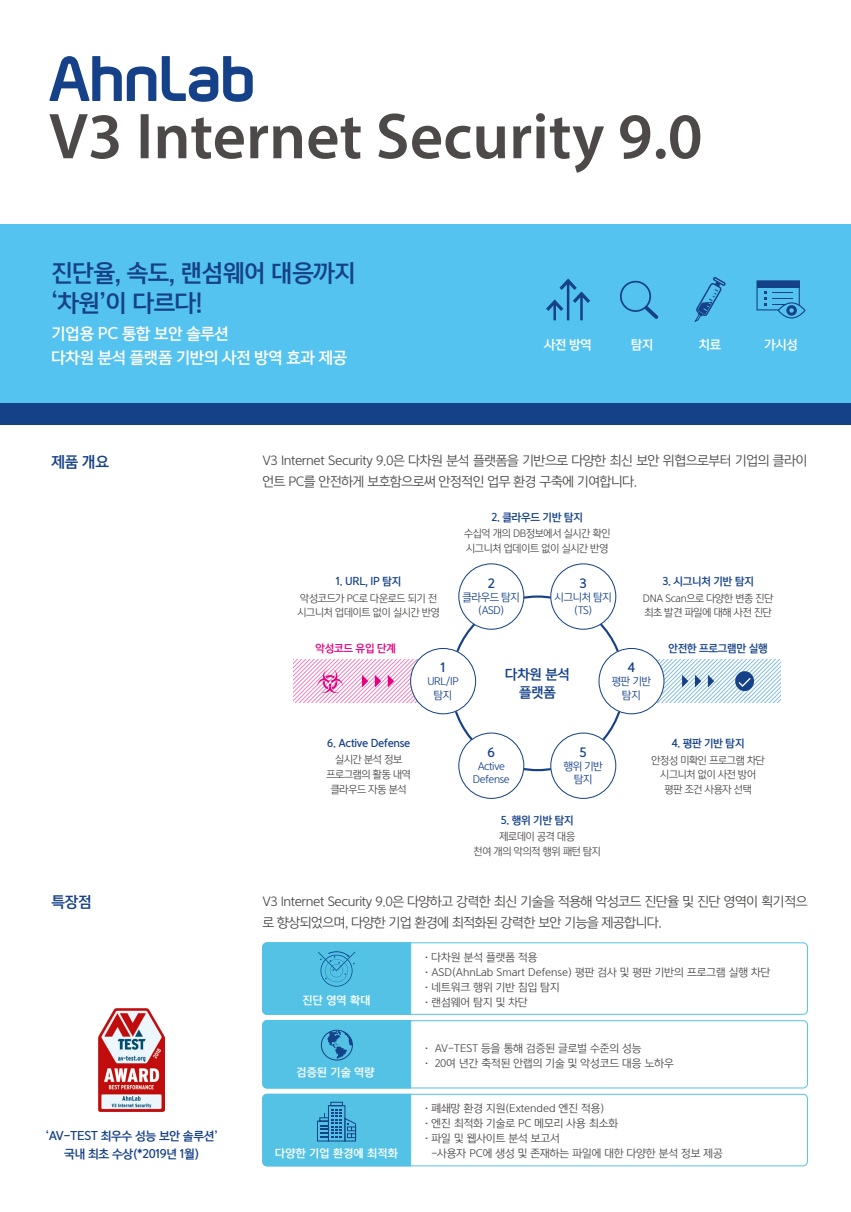
<style>
.page{position:relative;width:851px;height:1212px;background:#fff}
.page>*{position:absolute;margin:0;border:0;box-sizing:border-box;transform-origin:0 0}
.t1{font:22.5px/30px "Yoon Gothic Pro 770";letter-spacing:-.025em;color:#154188}
.t2{font:15px/24px "Yoon Gothic Pro 770";letter-spacing:-.025em;color:#fff}
.t3{font:14.25px "Yoon Gothic Pro 770";letter-spacing:-.025em;color:#154188}
.t4{font:13.05px/17.4px "Yoon Gothic Pro 770";letter-spacing:-.02em;color:#154188;text-align:center}
.t5{font:12.75px/21px "Yoon Gothic Pro 740";letter-spacing:-.03em;color:#4c4948}
.t6{font:12px "Yoon Gothic Pro 770";letter-spacing:-.03em;color:#fff}
.t7{font:12px "Yoon Gothic Pro 770";color:#154188}
.t8{font:11.25px/18px "Yoon Gothic Pro 770";letter-spacing:-.03em;color:#154188;text-align:center}
.t9{font:10.5px "Yoon Gothic Pro 740";color:#4c4948}
.t10{font:10.5px/13.5px "Yoon Gothic Pro 740";letter-spacing:-.03em;color:#154188;text-align:center}
.t11{font:10.5px "Yoon Gothic Pro 770";color:#fff}
.t12{font:10.2px/14.5px "Yoon Gothic Pro 740";letter-spacing:-.03em;color:#4c4948}
.t13{font:10.2px "Yoon Gothic Pro 770";letter-spacing:-.03em;color:#154188}
.t14{font:10.2px "Yoon Gothic Pro 770";letter-spacing:-.03em;color:#e4007f}
</style>
<div class="page">
<div style="left:0;top:224px;width:850px;height:179px;background:#55c3ef"></div>
<div style="left:0;top:403px;width:850px;height:21px;background:#154188"></div>
<svg style="left:49px;top:56px;width:204px;height:46px"></svg>
<svg style="left:49px;top:113px;width:651px;height:60px"></svg>
<svg style="left:546px;top:278px;width:44px;height:42px"></svg>
<svg style="left:694px;top:277px;width:32px;height:45px"></svg>
<svg style="left:756px;top:280px;width:43px;height:30px"></svg>
<svg style="left:778px;top:303px;width:26px;height:15px"></svg>
<div style="left:777px;top:302px;width:28px;height:16px;border:1px solid #154188;border-radius:50%"></div>
<div style="left:786px;top:305px;width:10px;height:11px;border:3px solid #154188;border-radius:50%"></div>
<svg style="left:293px;top:659px;width:125px;height:44px"></svg>
<svg style="left:656px;top:659px;width:124px;height:44px"></svg>
<div style="left:550px;top:563px;width:66px;height:67px;border:1px solid #154188;border-radius:50%"></div>
<div style="left:550px;top:732px;width:66px;height:67px;border:1px solid #154188;border-radius:50%"></div>
<div style="left:458px;top:563px;width:66px;height:67px;border:1px solid #154188;border-radius:50%"></div>
<div style="left:458px;top:732px;width:66px;height:67px;border:1px solid #154188;border-radius:50%"></div>
<div style="left:599px;top:648px;width:65px;height:66px;background:#fff;border-radius:50%"></div>
<div style="left:598px;top:648px;width:66px;height:66px;border:1px solid #154188;border-radius:50%"></div>
<div style="left:410px;top:648px;width:65px;height:66px;background:#fff;border-radius:50%"></div>
<div style="left:410px;top:648px;width:66px;height:66px;border:1px solid #154188;border-radius:50%"></div>
<img style="left:99px;top:1009px;width:66px;height:102px">
<div style="left:262px;top:1020px;width:545px;height:68px;border:1px solid #54c2e4;border-radius:4px"></div>
<div style="left:262px;top:942px;width:545px;height:73px;border:1px solid #54c2e4;border-radius:4px"></div>
<svg style="left:262px;top:942px;width:149px;height:146px;background:#58c1e3"></svg>
<div style="left:262px;top:1094px;width:545px;height:72px;border:1px solid #54c2e4;border-radius:4px"></div>
<svg style="left:262px;top:1094px;width:149px;height:72px;background:#51bbdf"></svg>
<div style="left:620px;top:281px;width:31px;height:31px;border:2px solid #154188;border-radius:50%"></div>
<svg style="left:641px;top:302px;width:18px;height:17px"></svg>
<h1 class="t1" style="left:52px;top:258px;width:306px">진단율, 속도, 랜섬웨어 대응까지 ‘차원’이 다르다!</h1>
<h2 class="t2" style="left:52px;top:322px;width:297px">기업용 PC 통합 보안 솔루션<br>다차원 분석 플랫폼 기반의 사전 방역 효과 제공</h2>
<p class="t6" style="left:544px;top:336px;width:49px">사전 방역</p>
<p class="t6" style="left:631px;top:336px;width:24px">탐지</p>
<p class="t6" style="left:698px;top:336px;width:24px">치료</p>
<p class="t6" style="left:764px;top:336px;width:35px">가시성</p>
<h3 class="t3" style="left:52px;top:451px;width:59px">제품 개요</h3>
<h3 class="t3" style="left:52px;top:892px;width:42px">특장점</h3>
<p class="t8" style="left:46px;top:1127px;width:173px">‘AV-TEST 최우수 성능 보안 솔루션’ 국내 최초 수상(*2019년 1월)</p>
<p class="t5" style="left:262px;top:450px;width:546px">V3 Internet Security 9.0은 다차원 분석 플랫폼을 기반으로 다양한 최신 보안 위협으로부터 기업의 클라이 언트 PC를 안전하게 보호함으로써 안정적인 업무 환경 구축에 기여합니다.</p>
<p class="t13" style="left:336px;top:574px;width:67px">1. URL, IP 탐지</p>
<p class="t12" style="left:297px;top:590px;width:144px">악성코드가 PC로 다운로드 되기 전 시그니처 업데이트 없이 실시간 반영</p>
<p class="t13" style="left:491px;top:510px;width:93px">2. 클라우드 기반 탐지</p>
<p class="t12" style="left:464px;top:526px;width:148px">수십억 개의 DB정보에서 실시간 확인 시그니처 업데이트 없이 실시간 반영</p>
<p class="t7" style="left:487px;top:575px;width:9px">2</p>
<p class="t10" style="left:462px;top:590px;width:59px">클라우드 탐지 (ASD)</p>
<p class="t7" style="left:579px;top:575px;width:9px">3</p>
<p class="t10" style="left:554px;top:590px;width:59px">시그니처 탐지 (TS)</p>
<p class="t13" style="left:662px;top:574px;width:93px">3. 시그니처 기반 탐지</p>
<p class="t12" style="left:642px;top:590px;width:132px">DNA Scan으로 다양한 변종 진단 최초 발견 파일에 대해 사전 진단</p>
<p class="t14" style="left:315px;top:640px;width:82px">악성코드 유입 단계</p>
<p class="t13" style="left:668px;top:640px;width:101px">안전한 프로그램만 실행</p>
<p class="t4" style="left:505px;top:666px;width:66px">다차원 분석 플랫폼</p>
<p class="t7" style="left:440px;top:659px;width:7px">1</p>
<p class="t10" style="left:427px;top:674px;width:33px">URL/IP 탐지</p>
<p class="t7" style="left:627px;top:659px;width:9px">4</p>
<p class="t10" style="left:611px;top:674px;width:41px">평판 기반 탐지</p>
<p class="t13" style="left:327px;top:736px;width:84px">6. Active Defense</p>
<p class="t12" style="left:326px;top:752px;width:86px;text-align:center">실시간 분석 정보 프로그램의 활동 내역 클라우드 자동 분석</p>
<p class="t7" style="left:487px;top:744px;width:9px">6</p>
<p class="t10" style="left:473px;top:759px;width:38px">Active<br>Defense</p>
<p class="t7" style="left:579px;top:744px;width:9px">5</p>
<p class="t10" style="left:563px;top:759px;width:41px">행위 기반 탐지</p>
<p class="t13" style="left:500px;top:812px;width:74px">5. 행위 기반 탐지</p>
<p class="t12" style="left:473px;top:829px;width:129px;text-align:center">제로데이 공격 대응<br>천여 개의 악의적 행위 패턴 탐지</p>
<p class="t13" style="left:671px;top:736px;width:74px">4. 평판 기반 탐지</p>
<p class="t12" style="left:651px;top:752px;width:115px;text-align:center">안정성 미확인 프로그램 차단 시그니처 없이 사전 방어 평판 조건 사용자 선택</p>
<p class="t5" style="left:262px;top:891px;width:546px">V3 Internet Security 9.0은 다양하고 강력한 최신 기술을 적용해 악성코드 진단율 및 진단 영역이 획기적으 로 향상되었으며, 다양한 기업 환경에 최적화된 강력한 보안 기능을 제공합니다.</p>
<p class="t9" style="left:422px;top:950px;width:117px">•다차원 분석 플랫폼 적용</p>
<p class="t9" style="left:422px;top:965px;width:350px">•ASD(AhnLab Smart Defense) 평판 검사 및 평판 기반의 프로그램 실행 차단</p>
<p class="t9" style="left:422px;top:980px;width:139px">•네트워크 행위 기반 침입 탐지</p>
<p class="t11" style="left:302px;top:993px;width:70px">진단 영역 확대</p>
<p class="t9" style="left:422px;top:995px;width:107px">•랜섬웨어 탐지 및 차단</p>
<p class="t11" style="left:296px;top:1065px;width:80px">검증된 기술 역량</p>
<p class="t9" style="left:422px;top:1041px;width:221px">• AV-TEST 등을 통해 검증된 글로벌 수준의 성능</p>
<p class="t9" style="left:422px;top:1056px;width:253px">• 20여 년간 축적된 안랩의 기술 및 악성코드 대응 노하우</p>
<p class="t9" style="left:422px;top:1102px;width:184px">•폐쇄망 환경 지원(Extended 엔진 적용)</p>
<p class="t9" style="left:422px;top:1117px;width:197px">•엔진 최적화 기술로 PC 메모리 사용 최소화</p>
<p class="t9" style="left:422px;top:1132px;width:139px">•파일 및 웹사이트 분석 보고서</p>
<p class="t11" style="left:275px;top:1145px;width:124px">다양한 기업 환경에 최적화</p>
<p class="t9" style="left:431px;top:1147px;width:293px">-사용자 PC에 생성 및 존재하는 파일에 대한 다양한 분석 정보 제공</p>
</div>
